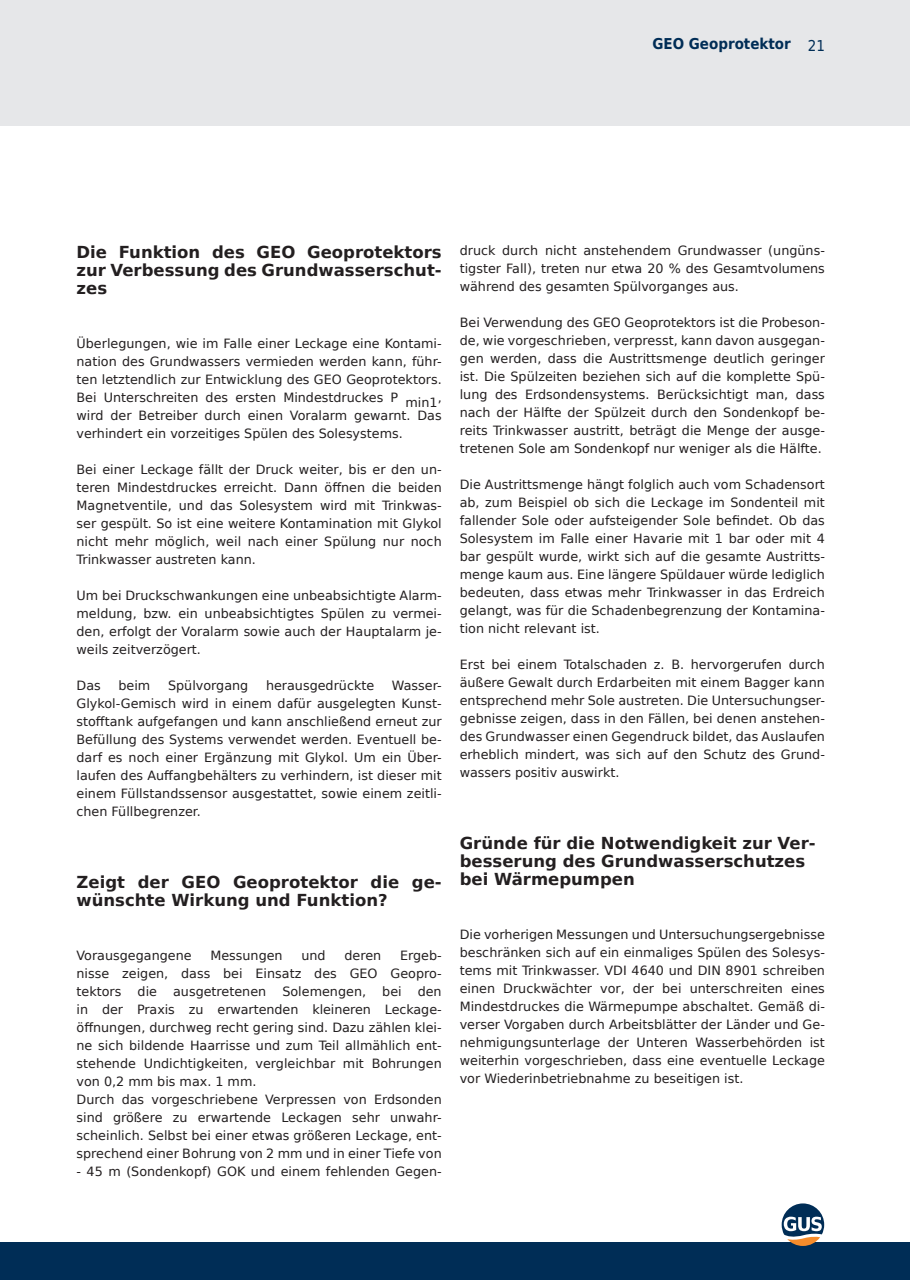
<style>
.page{position:relative;width:910px;height:1280px;background:#fff}
.page>*{position:absolute;margin:0;border:0;box-sizing:border-box;transform-origin:0 0}
.t1{font:700 16.5px/18px "DejaVu Sans";color:#231f20}
.t2{font:700 15px "DejaVu Sans Condensed";color:#002d56}
.t3{font:15px "DejaVu Sans Condensed";color:#002d56}
.t4{font:12.75px/18px "DejaVu Sans";color:#231f20;text-align:justify}
</style>
<div class="page">
<div style="left:0;top:0;width:910px;height:125px;background:#e6e7e9"></div>
<div style="left:0;top:1242px;width:910px;height:38px;background:#002d56"></div>
<svg style="left:782px;top:1203px;width:42px;height:43px"></svg>
<p class="t2" style="left:652px;top:31px;width:140px">GEO Geoprotektor</p>
<p class="t3" style="left:808px;top:33px;width:19px">21</p>
<p class="t1" style="left:77px;top:243px;width:367px;text-align:justify">Die Funktion des GEO Geoprotektors zur Verbessung des Grundwasserschut&shy;zes</p>
<p class="t4" style="left:77px;top:334px;width:367px">Überlegungen, wie im Falle einer Leckage eine Kontami&shy;nation des Grundwassers vermieden werden kann, führ&shy;ten letztendlich zur Entwicklung des GEO Geoprotektors.<br>Bei Unterschreiten des ersten Mindestdruckes P min1, wird der Betreiber durch einen Voralarm gewarnt. Das verhindert ein vorzeitiges Spülen des Solesystems.</p>
<p class="t4" style="left:77px;top:460px;width:367px">Bei einer Leckage fällt der Druck weiter, bis er den un&shy;teren Mindestdruckes erreicht. Dann öffnen die beiden Magnetventile, und das Solesystem wird mit Trinkwas&shy;ser gespült. So ist eine weitere Kontamination mit Glykol nicht mehr möglich, weil nach einer Spülung nur noch Trinkwasser austreten kann.</p>
<p class="t4" style="left:77px;top:586px;width:367px">Um bei Druckschwankungen eine unbeabsichtigte Alarm&shy;meldung, bzw. ein unbeabsichtigtes Spülen zu vermei&shy;den, erfolgt der Voralarm sowie auch der Hauptalarm je&shy;weils zeitverzögert.</p>
<p class="t4" style="left:77px;top:676px;width:26px">Das</p>
<p class="t4" style="left:118px;top:676px;width:33px">beim</p>
<p class="t4" style="left:168px;top:676px;width:82px">Spülvorgang</p>
<p class="t4" style="left:266px;top:676px;width:110px">herausgedrückte</p>
<p class="t4" style="left:392px;top:676px;width:51px">Wasser-</p>
<p class="t4" style="left:77px;top:694px;width:367px">Glykol-Gemisch wird in einem dafür ausgelegten Kunst&shy;stofftank aufgefangen und kann anschließend erneut zur Befüllung des Systems verwendet werden. Eventuell be&shy;darf es noch einer Ergänzung mit Glykol. Um ein Über&shy;laufen des Auffangbehälters zu verhindern, ist dieser mit einem Füllstandssensor ausgestattet, sowie einem zeitli&shy;chen Füllbegrenzer.</p>
<p class="t1" style="left:77px;top:873px;width:367px">Zeigt der GEO Geoprotektor die ge&shy;wünschte Wirkung und Funktion?</p>
<p class="t4" style="left:77px;top:946px;width:117px">Vorausgegangene</p>
<p class="t4" style="left:210px;top:946px;width:74px">Messungen</p>
<p class="t4" style="left:301px;top:946px;width:26px">und</p>
<p class="t4" style="left:344px;top:946px;width:38px">deren</p>
<p class="t4" style="left:77px;top:946px;width:367px;text-indent:323px">Ergeb&shy;nisse zeigen, dass bei Einsatz des GEO Geopro&shy;tektors</p>
<p class="t4" style="left:77px;top:982px;width:367px;text-align:right">den<br>in der Praxis zu erwartenden kleineren Leckage-</p>
<p class="t4" style="left:77px;top:1018px;width:367px">öffnungen, durchweg recht gering sind. Dazu zählen klei&shy;ne sich bildende Haarrisse und zum Teil allmählich ent-</p>
<p class="t4" style="left:77px;top:1054px;width:367px">stehende Undichtigkeiten, vergleichbar mit Bohrungen von 0,2 mm bis max. 1 mm.</p>
<p class="t4" style="left:77px;top:1090px;width:367px">Durch das vorgeschriebene Verpressen von Erdsonden sind größere zu erwartende Leckagen sehr unwahr&shy;scheinlich. Selbst bei einer etwas größeren Leckage, ent&shy;sprechend einer Bohrung von 2 mm und in einer Tiefe von</p>
<p class="t4" style="left:77px;top:1162px;width:367px">- 45 m (Sondenkopf) GOK und einem fehlenden Gegen-</p>
<p class="t4" style="left:138px;top:982px;width:21px">die</p>
<p class="t4" style="left:173px;top:982px;width:95px">ausgetretenen</p>
<p class="t4" style="left:282px;top:982px;width:85px">Solemengen,</p>
<p class="t4" style="left:382px;top:982px;width:21px">bei</p>
<p class="t4" style="left:460px;top:241px;width:367px">druck durch nicht anstehendem Grundwasser (ungüns&shy;tigster Fall), treten nur etwa 20 % des Gesamtvolumens während des gesamten Spülvorganges aus.</p>
<p class="t4" style="left:460px;top:313px;width:367px">Bei Verwendung des GEO Geoprotektors ist die Probeson&shy;de, wie vorgeschrieben, verpresst, kann davon ausgegan&shy;gen werden, dass die Austrittsmenge deutlich geringer ist. Die Spülzeiten beziehen sich auf die komplette Spü&shy;lung des Erdsondensystems. Berücksichtigt man, dass nach der Hälfte der Spülzeit durch den Sondenkopf be&shy;reits Trinkwasser austritt, beträgt die Menge der ausge&shy;tretenen Sole am Sondenkopf nur weniger als die Hälfte.</p>
<p class="t4" style="left:460px;top:476px;width:367px">Die Austrittsmenge hängt folglich auch vom Schadensort ab, zum Beispiel ob sich die Leckage im Sondenteil mit fallender Sole oder aufsteigender Sole befindet. Ob das Solesystem im Falle einer Havarie mit 1 bar oder mit 4 bar gespült wurde, wirkt sich auf die gesamte Austritts&shy;menge kaum aus. Eine längere Spüldauer würde lediglich bedeuten, dass etwas mehr Trinkwasser in das Erdreich gelangt, was für die Schadenbegrenzung der Kontamina&shy;tion nicht relevant ist.</p>
<p class="t4" style="left:460px;top:656px;width:367px">Erst bei einem Totalschaden z. B. hervorgerufen durch äußere Gewalt durch Erdarbeiten mit einem Bagger kann entsprechend mehr Sole austreten. Die Untersuchungser&shy;gebnisse zeigen, dass in den Fällen, bei denen anstehen&shy;des Grundwasser einen Gegendruck bildet, das Auslaufen erheblich mindert, was sich auf den Schutz des Grund&shy;wassers positiv auswirkt.</p>
<p class="t1" style="left:460px;top:834px;width:357px">Gründe für die Notwendigkeit zur Ver&shy;besserung des Grundwasserschutzes bei Wärmepumpen</p>
<p class="t4" style="left:460px;top:925px;width:367px">Die vorherigen Messungen und Untersuchungsergebnisse beschränken sich auf ein einmaliges Spülen des Solesys&shy;tems mit Trinkwasser. VDI 4640 und DIN 8901 schreiben einen Druckwächter vor, der bei unterschreiten eines Mindestdruckes die Wärmepumpe abschaltet. Gemäß di&shy;verser Vorgaben durch Arbeitsblätter der Länder und Ge&shy;nehmigungsunterlage der Unteren Wasserbehörden ist weiterhin vorgeschrieben, dass eine eventuelle Leckage vor Wiederinbetriebnahme zu beseitigen ist.</p>
</div>
